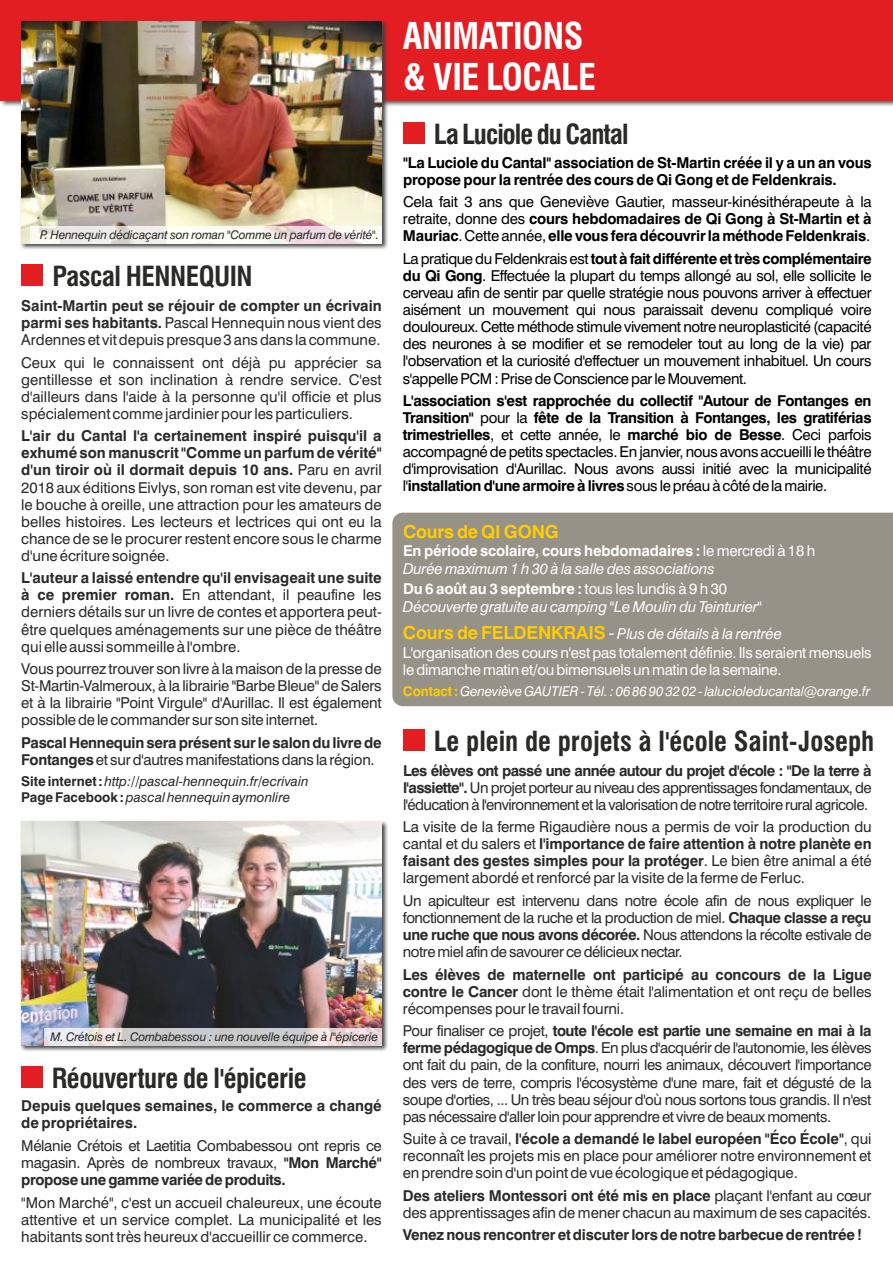
<style>
.page{position:relative;width:893px;height:1263px;background:#fff}
.page>*{position:absolute;margin:0;border:0;box-sizing:border-box;transform-origin:0 0}
.t1{font:700 condensed 36px/41.1px "Swiss 721 BT";letter-spacing:-.015em;color:#fefefe}
.t2{font:700 condensed 27px "Swiss 721 BT";letter-spacing:-.015em;color:#2a2a29}
.t3{font:700 condensed 27px "Swiss 721 BT";letter-spacing:-.035em;color:#2a2a29}
.t4{font:700 18px "Swiss 721 BT";letter-spacing:-.01em;color:#fecc00}
.t5{font:15px/17.1px "Swiss 721 BT";letter-spacing:-.01em;color:#2a2a29;text-align:justify}
.t6{font:15px/17.1px "Swiss 721 BT";letter-spacing:-.025em;color:#000;text-align:justify}
.t7{font:700 15px/17.1px "Swiss 721 BT";letter-spacing:-.015em;color:#2a2a29}
.t8{font:italic 15px/18px "Swiss 721 BT";letter-spacing:-.01em;color:#fefefe}
.t9{font:15px/18.8px "Swiss 721 BT";letter-spacing:-.015em;color:#fefefe}
.t10{font:700 15px/17.1px "Swiss 721 BT";letter-spacing:-.01em;color:#000}
.t11{font:italic 13.5px/16.2px "Swiss 721 BT";color:#2a2a29}
.t12{font:italic 13.5px "Swiss 721 BT";letter-spacing:-.01em;color:#fefefe}
.t13{font:italic 12px "Swiss 721 BT";letter-spacing:-.015em;color:#2a2a29}
.s1{font-weight:700}
.s2{font-weight:400}
.s3{font-weight:700;font-style:normal}
.s4{font-style:normal}
.s5{font-weight:700;font-size:18px;color:#fecc00}
.s6{font-size:18px}
.s7{font-style:italic}
.s8{font-weight:700;font-style:normal;color:#fecc00}
</style>
<div class="page">
<img style="left:20px;top:821px;width:368px;height:230px">
<div style="left:392px;top:513px;width:501px;height:193px;background:#979287"></div>
<img style="left:1px;top:101px;width:892px;height:5px">
<div style="left:0;top:0;width:893px;height:101px;background:#e21e23"></div>
<div style="left:21px;top:265px;width:22px;height:21px;background:#e21e23"></div>
<div style="left:403px;top:122px;width:21px;height:22px;background:#e21e23"></div>
<div style="left:21px;top:1066px;width:22px;height:22px;background:#e21e23"></div>
<div style="left:403px;top:729px;width:21px;height:22px;background:#e21e23"></div>
<img style="left:21px;top:821px;width:361px;height:224px">
<img style="left:44px;top:1028px;width:338px;height:17px">
<img style="left:20px;top:20px;width:369px;height:229px">
<img style="left:21px;top:21px;width:361px;height:222px">
<img style="left:31px;top:226px;width:351px;height:17px">
<p class="t13" style="left:40px;top:230px;width:340px">P. Hennequin dédicaçant son roman "Comme un parfum de vérité".</p>
<h2 class="t2" style="left:53px;top:265px;width:201px">Pascal HENNEQUIN</h2>
<p class="t5" style="left:21px;top:298px;width:362px"><span class="s1">Saint-Martin peut se réjouir de compter un écrivain parmi ses habitants.</span> Pascal Hennequin nous vient des Ardennes et vit depuis presque 3 ans dans la commune.</p>
<p class="t5" style="left:21px;top:355px;width:362px">Ceux qui le connaissent ont déjà pu apprécier sa gentillesse et son inclination à rendre service. C'est d'ailleurs dans l'aide à la personne qu'il officie et plus spécialement comme jardinier pour les particuliers.</p>
<p class="t5" style="left:21px;top:429px;width:362px"><span class="s1">L'air du Cantal l'a certainement inspiré puisqu'il a exhumé son manuscrit "Comme un parfum de vérité" d'un tiroir où il dormait depuis 10 ans.</span> Paru en avril 2018 aux éditions Eivlys, son roman est vite devenu, par le bouche à oreille, une attraction pour les amateurs de belles histoires. Les lecteurs et lectrices qui ont eu la chance de se le procurer restent encore sous le charme d'une écriture soignée.</p>
<p class="t5" style="left:21px;top:571px;width:362px"><span class="s1">L'auteur a laissé entendre qu'il envisageait une suite à ce premier roman.</span> En attendant, il peaufine les derniers détails sur un livre de contes et apportera peut&shy;être quelques aménagements sur une pièce de théâtre qui elle aussi sommeille à l'ombre.</p>
<p class="t5" style="left:21px;top:662px;width:362px">Vous pourrez trouver son livre à la maison de la presse de St-Martin-Valmeroux, à la librairie "Barbe Bleue" de Salers et à la librairie "Point Virgule" d'Aurillac. Il est également possible de le commander sur son site internet.</p>
<p class="t7" style="left:21px;top:735px;width:362px">Pascal Hennequin sera présent sur le salon du livre de<br>Fontanges <span class="s2">et sur d'autres manifestations dans la région.</span></p>
<p class="t11" style="left:21px;top:774px;width:289px"><span class="s3">Site internet :</span>http://pascal-hennequin.fr/ecrivain<br><span class="s3">Page Facebook :</span>pascal hennequin aymonlire</p>
<p class="t13" style="left:50px;top:1032px;width:329px">M. Crétois et L. Combabessou : une nouvelle équipe à l"épicerie</p>
<h2 class="t2" style="left:52px;top:1067px;width:256px">Réouverture de l'épicerie</h2>
<p class="t7" style="left:21px;top:1099px;width:362px">Depuis quelques semaines, le commerce a changé de propriétaires.</p>
<p class="t5" style="left:21px;top:1138px;width:362px">Mélanie Crétois et Laetitia Combabessou ont repris ce magasin. Après de nombreux travaux, <span class="s1">"Mon Marché" propose une gamme variée de produits.</span></p>
<p class="t5" style="left:21px;top:1195px;width:362px">"Mon Marché", c'est un accueil chaleureux, une écoute attentive et un service complet. La municipalité et les habitants sont très heureux d'accueillir ce commerce.</p>
<h1 class="t1" style="left:403px;top:19px;width:195px">ANIMATIONS &amp; VIE LOCALE</h1>
<h2 class="t3" style="left:434px;top:123px;width:196px">La Luciole du Cantal</h2>
<p class="t10" style="left:403px;top:155px;width:470px">''La Luciole du Cantal'' association de St-Martin créée il y a un an vous propose pour la rentrée des cours de Qi Gong et de Feldenkrais.</p>
<p class="t6" style="left:403px;top:195px;width:470px">Cela fait 3 ans que Geneviève Gautier, masseur-kinésithérapeute à la retraite, donne des <span class="s1">cours hebdomadaires de Qi Gong à St-Martin et à Mauriac</span>. Cette année, <span class="s1">elle vous fera découvrir la méthode Feldenkrais</span>.</p>
<p class="t6" style="left:403px;top:251px;width:470px">La pratique du Feldenkrais est <span class="s1">tout à fait différente et très complémentaire du Qi Gong</span>. Effectuée la plupart du temps allongé au sol, elle sollicite le cerveau afin de sentir par quelle stratégie nous pouvons arriver à effectuer aisément un mouvement qui nous paraissait devenu compliqué voire douloureux. Cette méthode stimule vivement notre neuroplasticité (capacité des neurones à se modifier et se remodeler tout au long de la vie) par l'observation et la curiosité d'effectuer un mouvement inhabituel. Un cours s'appelle PCM : Prise de Conscience par le Mouvement.</p>
<p class="t6" style="left:403px;top:393px;width:470px"><span class="s1">L'association s'est rapprochée du collectif "Autour de Fontanges en Transition"</span> pour la <span class="s1">fête de la Transition à Fontanges, les gratiférias trimestrielles</span>, et cette année, le <span class="s1">marché bio de Besse</span>. Ceci parfois accompagné de petits spectacles. En janvier, nous avons accueilli le théâtre d'improvisation d'Aurillac. Nous avons aussi initié avec la municipalité l'<span class="s1">installation d'une armoire à livres</span> sous le préau à côté de la mairie.</p>
<p class="t4" style="left:403px;top:524px;width:157px">Cours de QI GONG</p>
<p class="t8" style="left:403px;top:543px;width:414px"><span class="s3">En période scolaire, cours hebdomadaires :</span> <span class="s4">le mercredi à 18 h<br></span>Durée maximum 1 h 30 à la salle des associations</p>
<p class="t8" style="left:403px;top:581px;width:361px"><span class="s3">Du 6 août au 3 septembre :</span> <span class="s4">tous les lundis à 9 h 30<br></span>Découverte gratuite au camping "Le Moulin du Teinturier"</p>
<p class="t9" style="left:403px;top:626px;width:470px"><span class="s5">Cours de FELDENKRAIS</span> <span class="s6">-</span> <span class="s7">Plus de détails à la rentrée<br></span>L'organisation des cours n'est pas totalement définie. Ils seraient mensuels</p>
<p class="t9" style="left:403px;top:662px;width:380px">le dimanche matin et/ou bimensuels un matin de la semaine.</p>
<p class="t12" style="left:403px;top:685px;width:469px"><span class="s8">Contact :</span>Geneviève GAUTIER - Tél. : 06 86 90 32 02 - lalucioleducantal@orange.fr</p>
<h2 class="t2" style="left:434px;top:730px;width:442px">Le plein de projets à l'école Saint-Joseph</h2>
<p class="t5" style="left:403px;top:763px;width:470px"><span class="s1">Les élèves ont passé une année autour du projet d'école : "De la terre à l'assiette".</span> Un projet porteur au niveau des apprentissages fondamentaux, de l'éducation à l'environnement et la valorisation de notre territoire rural agricole.</p>
<p class="t5" style="left:403px;top:820px;width:470px">La visite de la ferme Rigaudière nous a permis de voir la production du cantal et du salers et <span class="s1">l'importance de faire attention à notre planète en faisant des gestes simples pour la protéger</span>. Le bien être animal a été largement abordé et renforcé par la visite de la ferme de Ferluc.</p>
<p class="t5" style="left:403px;top:893px;width:470px">Un apiculteur est intervenu dans notre école afin de nous expliquer le fonctionnement de la ruche et la production de miel. <span class="s1">Chaque classe a reçu une ruche que nous avons décorée.</span> Nous attendons la récolte estivale de notre miel afin de savourer ce délicieux nectar.</p>
<p class="t5" style="left:403px;top:967px;width:470px"><span class="s1">Les élèves de maternelle ont participé au concours de la Ligue contre le Cancer</span> dont le thème était l'alimentation et ont reçu de belles récompenses pour le travail fourni.</p>
<p class="t5" style="left:403px;top:1024px;width:470px">Pour finaliser ce projet, <span class="s1">toute l'école est partie une semaine en mai à la ferme pédagogique de Omps</span>. En plus d'acquérir de l'autonomie, les élèves ont fait du pain, de la confiture, nourri les animaux, découvert l'importance des vers de terre, compris l'écosystème d'une mare, fait et dégusté de la soupe d'orties, ... Un très beau séjour d'où nous sortons tous grandis. Il n'est pas nécessaire d'aller loin pour apprendre et vivre de beaux moments.</p>
<p class="t5" style="left:403px;top:1132px;width:470px">Suite à ce travail, <span class="s1">l'école a demandé le label européen "Éco École"</span>, qui reconnaît les projets mis en place pour améliorer notre environnement et en prendre soin d'un point de vue écologique et pédagogique.</p>
<p class="t5" style="left:403px;top:1188px;width:470px"><span class="s1">Des ateliers Montessori ont été mis en place</span> plaçant l'enfant au cœur des apprentissages afin de mener chacun au maximum de ses capacités.</p>
<p class="t7" style="left:403px;top:1228px;width:461px">Venez nous rencontrer et discuter lors de notre barbecue de rentrée !</p>
</div>
